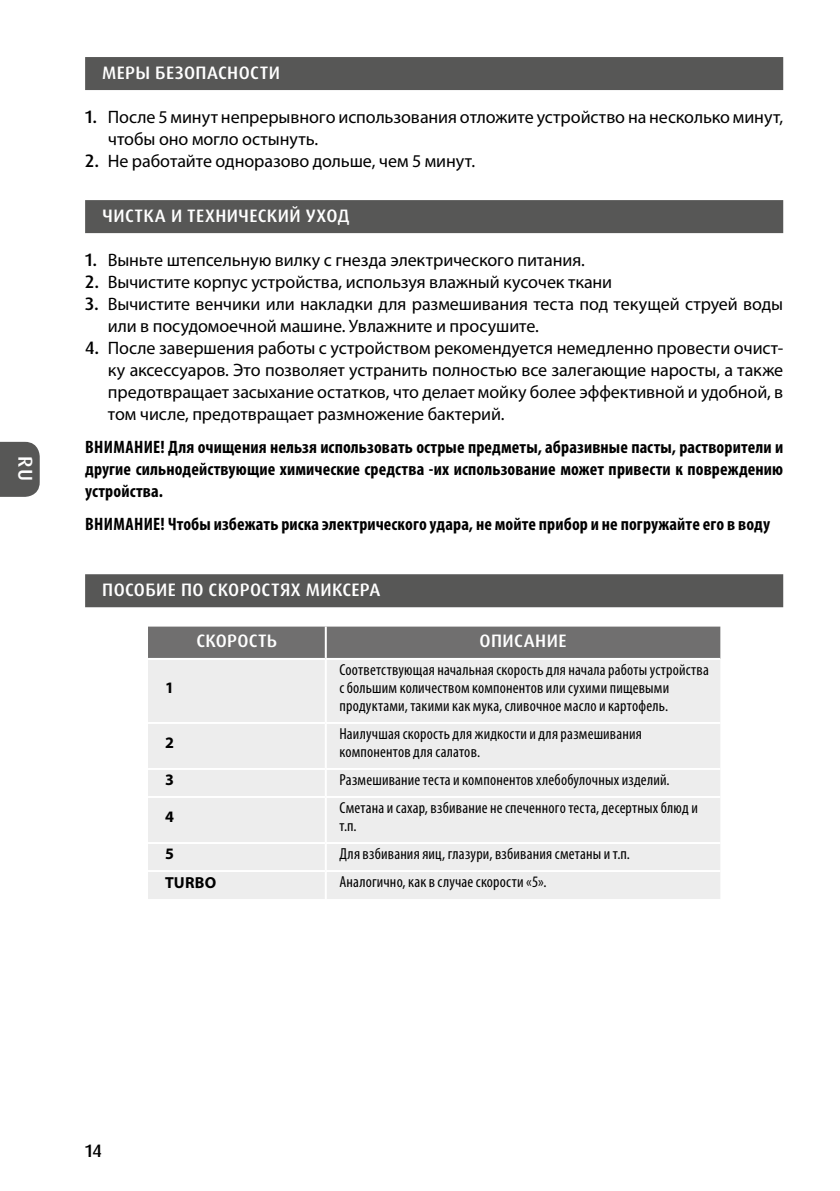
<style>
.page{position:relative;width:840px;height:1191px;background:#fff}
.page>*{position:absolute;margin:0;border:0;box-sizing:border-box;transform-origin:0 0}
.t1{font:500 20px "Dax Pro";color:#fff}
.t2{font:18px/22px "Myriad Pro";letter-spacing:-.005em;color:#000}
.t3{font:700 condensed 18px/22px "Myriad Pro";letter-spacing:.005em;color:#000;text-align:justify}
.t4{font:500 18px "Dax Pro";letter-spacing:.02em;color:#fff}
.t5{font:500 18px "Dax Pro";color:#000}
.t6{font:condensed 16px/18px "Myriad Pro";letter-spacing:.01em;color:#000}
.t7{font:700 16px "Myriad Pro";letter-spacing:.015em;color:#000}
.s1{font-family:"Dax Pro";font-weight:500}
</style>
<div class="page">
<svg style="left:0;top:442px;width:40px;height:55px;background:#5f5f5e"></svg>
<div style="left:85px;top:57px;width:697px;height:33px;background:#575756"></div>
<div style="left:85px;top:200px;width:697px;height:33px;background:#575756"></div>
<div style="left:85px;top:574px;width:697px;height:33px;background:#575756"></div>
<div style="left:148px;top:626px;width:572px;height:32px;background:#706f6f"></div>
<div style="left:148px;top:660px;width:572px;height:239px;background:#ededed"></div>
<hr style="left:324px;top:626px;width:2px;height:32px;background:#fff">
<hr style="left:324px;top:660px;width:2px;height:62px;background:#fff">
<hr style="left:148px;top:722px;width:177px;height:2px;background:#fff">
<hr style="left:325px;top:722px;width:395px;height:2px;background:#fff">
<hr style="left:324px;top:724px;width:2px;height:44px;background:#fff">
<hr style="left:148px;top:768px;width:177px;height:2px;background:#fff">
<hr style="left:325px;top:768px;width:395px;height:2px;background:#fff">
<hr style="left:324px;top:770px;width:2px;height:26px;background:#fff">
<hr style="left:148px;top:796px;width:177px;height:2px;background:#fff">
<hr style="left:325px;top:796px;width:395px;height:2px;background:#fff">
<hr style="left:324px;top:798px;width:2px;height:44px;background:#fff">
<hr style="left:148px;top:842px;width:177px;height:2px;background:#fff">
<hr style="left:325px;top:842px;width:395px;height:2px;background:#fff">
<hr style="left:324px;top:844px;width:2px;height:26px;background:#fff">
<hr style="left:148px;top:870px;width:177px;height:2px;background:#fff">
<hr style="left:325px;top:870px;width:395px;height:2px;background:#fff">
<hr style="left:324px;top:872px;width:2px;height:27px;background:#fff">
<p class="t1" style="left:38px;top:456px;width:27px;rotate:90deg">RU</p>
<p class="t4" style="left:102px;top:61px;width:179px">МЕРЫ БЕЗОПАСНОСТИ</p>
<p class="t2" style="left:108px;top:106px;width:676px;text-indent:-23px"><span class="s1">1.</span> После 5 минут непрерывного использования отложите устройство на несколько минут, чтобы оно могло остынуть.</p>
<p class="t2" style="left:85px;top:150px;width:391px"><span class="s1">2.</span> Не работайте одноразово дольше, чем 5 минут.</p>
<p class="t4" style="left:102px;top:204px;width:249px">ЧИСТКА И ТЕХНИЧЕСКИЙ УХОД</p>
<p class="t2" style="left:85px;top:249px;width:501px"><span class="s1">1.</span> Выньте штепсельную вилку с гнезда электрического питания.</p>
<p class="t2" style="left:85px;top:271px;width:528px"><span class="s1">2.</span> Вычистите корпус устройства, используя влажный кусочек ткани</p>
<p class="t2" style="left:108px;top:293px;width:676px;text-indent:-23px"><span class="s1">3.</span> Вычистите венчики или накладки для размешивания теста под текущей струей воды или в посудомоечной машине. Увлажните и просушите.</p>
<p class="t2" style="left:108px;top:337px;width:676px;text-align:justify;text-indent:-23px"><span class="s1">4.</span> После завершения работы с устройством рекомендуется немедленно провести очист&shy;ку аксессуаров. Это позволяет устранить полностью все залегающие наросты, а также предотвращает засыхание остатков, что делает мойку более эффективной и удобной, в том числе, предотвращает размножение бактерий.</p>
<p class="t3" style="left:85px;top:436px;width:699px">ВНИМАНИЕ! Для очищения нельзя использовать острые предметы, абразивные пасты, растворители и другие сильнодействующие химические средства -их использование может привести к повреждению устройства.</p>
<p class="t3" style="left:85px;top:513px;width:686px">ВНИМАНИЕ! Чтобы избежать риска электрического удара, не мойте прибор и не погружайте его в воду</p>
<p class="t4" style="left:102px;top:578px;width:279px">ПОСОБИЕ ПО СКОРОСТЯХ МИКСЕРА</p>
<p class="t4" style="left:196px;top:629px;width:82px">СКОРОСТЬ</p>
<p class="t4" style="left:479px;top:629px;width:88px">ОПИСАНИЕ</p>
<p class="t7" style="left:165px;top:678px;width:10px">1</p>
<p class="t6" style="left:339px;top:661px;width:371px">Соответствующая начальная скорость для начала работы устройства с большим количеством компонентов или сухими пищевыми продуктами, такими как мука, сливочное масло и картофель.</p>
<p class="t7" style="left:165px;top:733px;width:10px">2</p>
<p class="t6" style="left:339px;top:725px;width:304px">Наилучшая скорость для жидкости и для размешивания компонентов для салатов.</p>
<p class="t7" style="left:165px;top:770px;width:10px">3</p>
<p class="t6" style="left:339px;top:771px;width:331px">Размешивание теста и компонентов хлебобулочных изделий.</p>
<p class="t7" style="left:165px;top:807px;width:10px">4</p>
<p class="t6" style="left:339px;top:799px;width:360px">Сметана и сахар, взбивание не спеченного теста, десертных блюд и т.п.</p>
<p class="t7" style="left:165px;top:844px;width:10px">5</p>
<p class="t6" style="left:339px;top:845px;width:292px">Для взбивания яиц, глазури, взбивания сметаны и т.п.</p>
<p class="t7" style="left:165px;top:873px;width:53px">TURBO</p>
<p class="t6" style="left:339px;top:873px;width:208px">Аналогично, как в случае скорости «5».</p>
<p class="t5" style="left:85px;top:1139px;width:18px">14</p>
</div>
